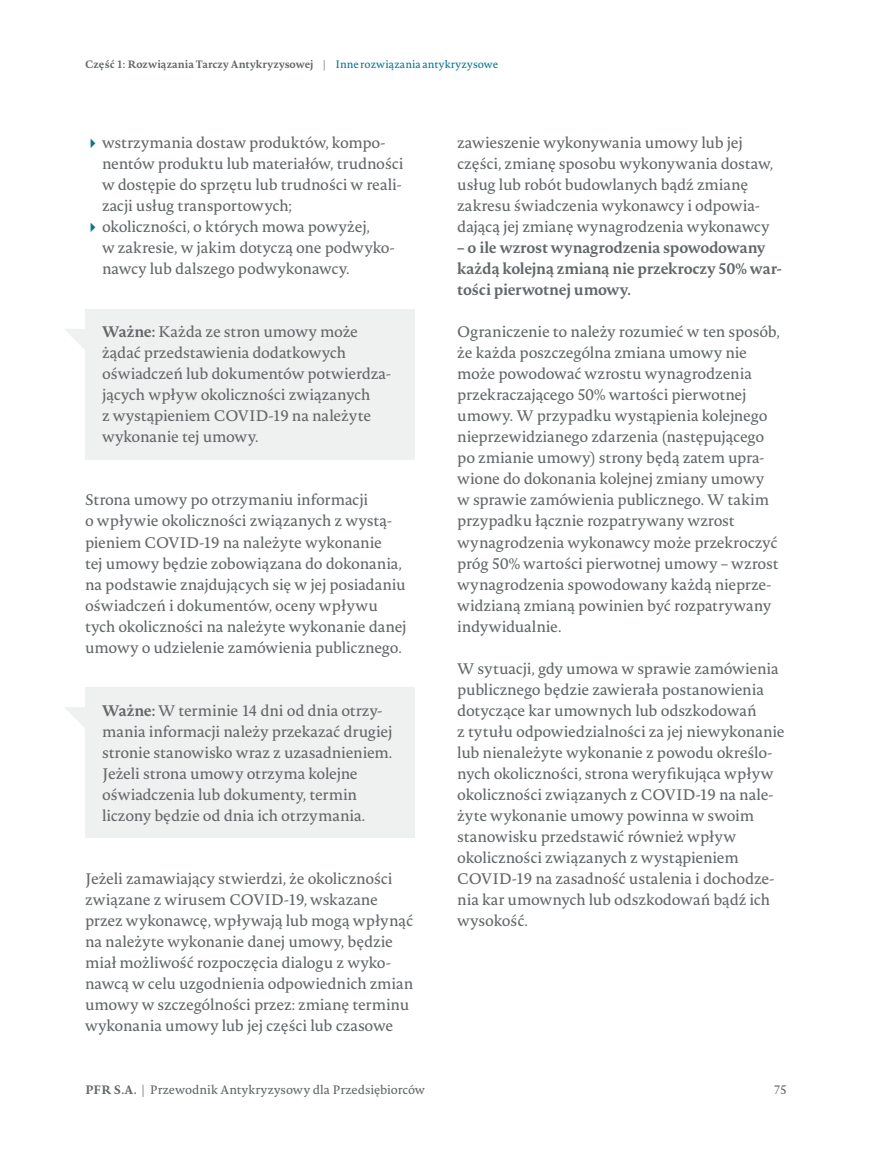
<style>
.page{position:relative;width:872px;height:1149px;background:#fff}
.page>*{position:absolute;margin:0;border:0;box-sizing:border-box;transform-origin:0 0}
.tekst_10_14{font:15px/21px "Novel Pro";letter-spacing:-.015em;color:#626769}
.dymek{font:15px/21px "Novel Pro";letter-spacing:-.015em;color:#626769}
.tekst_10_14-2{font:700 15px/21px "Novel Pro";letter-spacing:-.015em;color:#626769}
.t1{font:12px "Novel Pro";letter-spacing:-.005em;color:#626769}
.t2{font:700 10.5px "Novel Pro";letter-spacing:.005em;color:#626769}
.s1{font-weight:400}
.s2{font-weight:400;color:#0c7492}
.s3{font-weight:700}
</style>
<div class="page">
<div style="left:85px;top:308px;width:330px;height:151px;background:#eff0f0"></div>
<div style="left:85px;top:686px;width:330px;height:151px;background:#eff0f0"></div>
<svg style="left:65px;top:329px;width:20px;height:20px"></svg>
<svg style="left:64px;top:707px;width:21px;height:21px"></svg>
<p class="t2" style="left:85px;top:56px;width:414px">Część 1: Rozwiązania Tarczy Antykryzysowej <span class="s1">|</span> <span class="s2">Inne rozwiązania antykryzysowe</span></p>
<p class="tekst_10_14" style="left:102px;top:132px;width:303px">wstrzymania dostaw produktów, kompo&shy;nentów produktu lub materiałów, trudności w dostępie do sprzętu lub trudności w reali&shy;zacji usług transportowych;</p>
<p class="tekst_10_14" style="left:102px;top:216px;width:294px">okoliczności, o których mowa powyżej,<br>w zakresie, w jakim dotyczą one podwyko&shy;nawcy lub dalszego podwykonawcy.</p>
<p class="dymek" style="left:102px;top:321px;width:290px"><span class="s3">Ważne:</span> Każda ze stron umowy może żądać przedstawienia dodatkowych oświadczeń lub dokumentów potwierdza&shy;jących wpływ okoliczności związanych<br>z wystąpieniem COVID-19 na należyte wykonanie tej umowy.</p>
<p class="tekst_10_14" style="left:85px;top:489px;width:323px">Strona umowy po otrzymaniu informacji<br>o wpływie okoliczności związanych z wystą&shy;pieniem COVID-19 na należyte wykonanie<br>tej umowy będzie zobowiązana do dokonania, na podstawie znajdujących się w jej posiadaniu oświadczeń i dokumentów, oceny wpływu tych okoliczności na należyte wykonanie danej umowy o udzielenie zamówienia publicznego.</p>
<p class="dymek" style="left:102px;top:699px;width:292px"><span class="s3">Ważne:</span> W terminie 14 dni od dnia otrzy&shy;mania informacji należy przekazać drugiej stronie stanowisko wraz z uzasadnieniem.<br>Jeżeli strona umowy otrzyma kolejne oświadczenia lub dokumenty, termin liczony będzie od dnia ich otrzymania.</p>
<p class="tekst_10_14" style="left:85px;top:867px;width:330px">Jeżeli zamawiający stwierdzi, że okoliczności związane z wirusem COVID-19, wskazane przez wykonawcę, wpływają lub mogą wpłynąć na należyte wykonanie danej umowy, będzie miał możliwość rozpoczęcia dialogu z wyko&shy;nawcą w celu uzgodnienia odpowiednich zmian umowy w szczególności przez: zmianę terminu wykonania umowy lub jej części lub czasowe</p>
<p class="tekst_10_14" style="left:457px;top:132px;width:317px">zawieszenie wykonywania umowy lub jej części, zmianę sposobu wykonywania dostaw, usług lub robót budowlanych bądź zmianę zakresu świadczenia wykonawcy i odpowia&shy;dającą jej zmianę wynagrodzenia wykonawcy</p>
<p class="tekst_10_14-2" style="left:457px;top:237px;width:326px">– o ile wzrost wynagrodzenia spowodowany każdą kolejną zmianą nie przekroczy 50% war&shy;tości pierwotnej umowy.</p>
<p class="tekst_10_14" style="left:457px;top:321px;width:324px">Ograniczenie to należy rozumieć w ten sposób, że każda poszczególna zmiana umowy nie może powodować wzrostu wynagrodzenia przekraczającego 50% wartości pierwotnej umowy. W przypadku wystąpienia kolejnego nieprzewidzianego zdarzenia (następującego po zmianie umowy) strony będą zatem upra&shy;wione do dokonania kolejnej zmiany umowy w sprawie zamówienia publicznego. W takim przypadku łącznie rozpatrywany wzrost wynagrodzenia wykonawcy może przekroczyć próg 50% wartości pierwotnej umowy – wzrost wynagrodzenia spowodowany każdą nieprze&shy;widzianą zmianą powinien być rozpatrywany indywidualnie.</p>
<p class="tekst_10_14" style="left:457px;top:657px;width:329px">W sytuacji, gdy umowa w sprawie zamówienia publicznego będzie zawierała postanowienia dotyczące kar umownych lub odszkodowań<br>z tytułu odpowiedzialności za jej niewykonanie lub nienależyte wykonanie z powodu określo&shy;nych okoliczności, strona weryfikująca wpływ okoliczności związanych z COVID-19 na nale&shy;żyte wykonanie umowy powinna w swoim stanowisku przedstawić również wpływ okoliczności związanych z wystąpieniem COVID-19 na zasadność ustalenia i dochodze&shy;nia kar umownych lub odszkodowań bądź ich wysokość.</p>
<p class="t1" style="left:85px;top:1080px;width:342px"><span class="s3">PFR S.A.</span> | Przewodnik Antykryzysowy dla Przedsiębiorców</p>
<p class="t1" style="left:774px;top:1080px;width:14px">75</p>
</div>
